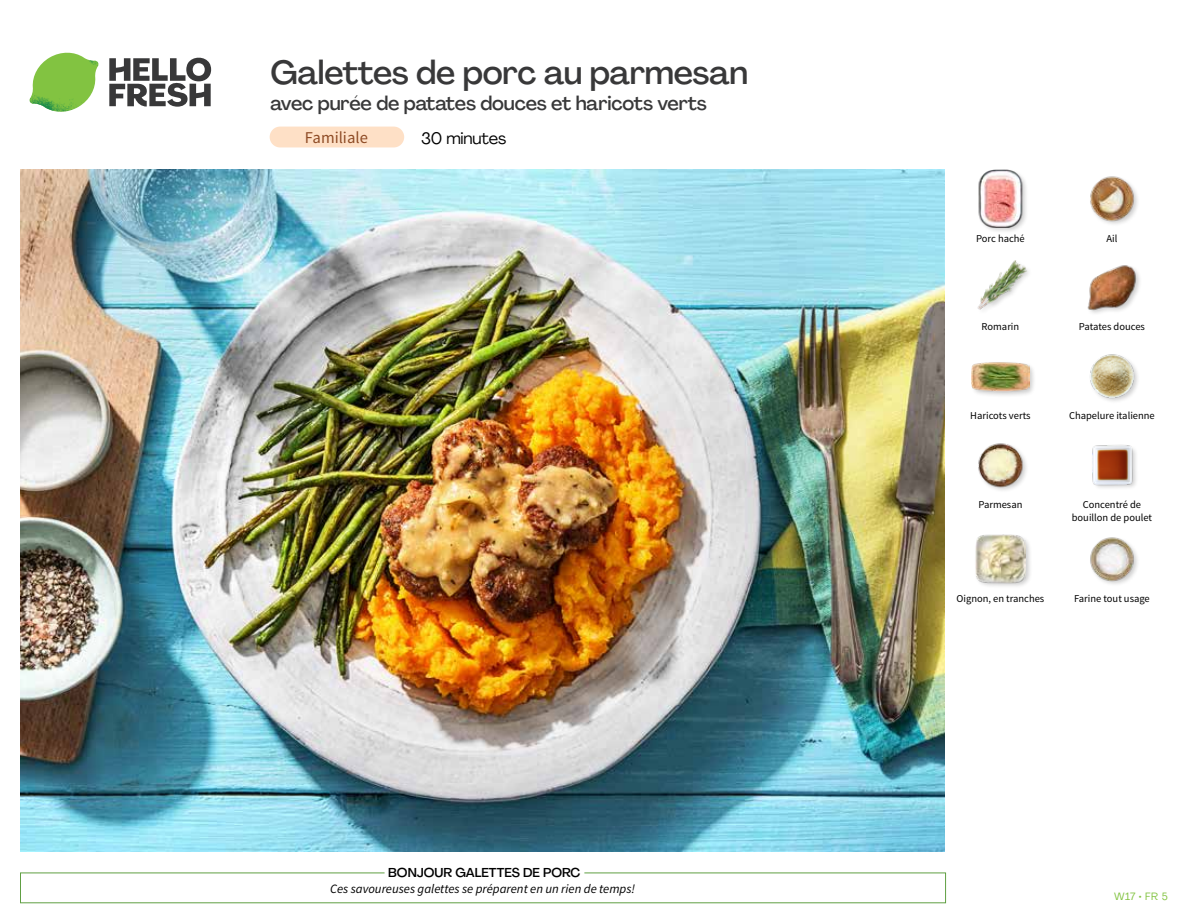
<style>
.page{position:relative;width:1188px;height:918px;background:#fff}
.page>*{position:absolute;margin:0;border:0;box-sizing:border-box;transform-origin:0 0}
.t1{font:500 33px "Agrandir";letter-spacing:-.01em;color:#383839}
.t2{font:500 19.5px "Agrandir";letter-spacing:-.01em;color:#383839}
.t3{font:16.5px "Source Sans Pro";color:#8e4b25}
.t4{font:16.5px "Agrandir";letter-spacing:-.01em;color:#000}
.t5{font:italic 12.75px "Source Sans Pro";color:#000}
.t6{font:500 12.75px "Agrandir";color:#000}
.t7{font:10.5px/13.5px "Source Sans Pro";color:#000;text-align:center}
.t8{font:10.5px "Agrandir";color:#82c341}
</style>
<div class="page">
<div style="left:270px;top:127px;width:134px;height:20px;background:#fee0c6;border-radius:10px"></div>
<svg style="left:109px;top:57px;width:102px;height:50px"></svg>
<svg style="left:34px;top:53px;width:62px;height:40px"></svg>
<img style="left:67px;top:53px;width:32px;height:26px">
<img style="left:33px;top:75px;width:59px;height:11px">
<img style="left:29px;top:79px;width:61px;height:33px">
<img style="left:65px;top:86px;width:27px;height:25px">
<div style="left:20px;top:873px;width:926px;height:30px;border:1px solid #609f43"></div>
<div style="left:385px;top:865px;width:199px;height:15px;background:#fff"></div>
<img style="left:21px;top:170px;width:924px;height:681px">
<img style="left:1090px;top:537px;width:48px;height:47px">
<div style="left:974px;top:534px;width:59px;height:55px;background:#000;opacity:.2"></div>
<img style="left:975px;top:534px;width:51px;height:50px">
<img style="left:1092px;top:445px;width:44px;height:43px">
<img style="left:978px;top:443px;width:49px;height:48px">
<img style="left:1090px;top:354px;width:48px;height:47px">
<div style="left:970px;top:360px;width:66px;height:39px;background:#000;opacity:.2"></div>
<img style="left:972px;top:360px;width:57px;height:39px">
<img style="left:1087px;top:265px;width:53px;height:48px">
<img style="left:977px;top:260px;width:52px;height:50px">
<img style="left:1090px;top:176px;width:48px;height:48px">
<div style="left:978px;top:169px;width:50px;height:65px;background:#000;opacity:.2"></div>
<img style="left:978px;top:170px;width:50px;height:57px">
<h1 class="t1" style="left:271px;top:52px;width:479px">Galettes de porc au parmesan</h1>
<h2 class="t2" style="left:271px;top:91px;width:438px">avec purée de patates douces et haricots verts</h2>
<h3 class="t3" style="left:305px;top:128px;width:64px">Familiale</h3>
<h3 class="t4" style="left:421px;top:128px;width:87px">30 minutes</h3>
<p class="t6" style="left:388px;top:864px;width:194px">BONJOUR GALETTES DE PORC</p>
<p class="t5" style="left:330px;top:881px;width:306px">Ces savoureuses galettes se préparent en un rien de temps!</p>
<p class="t7" style="left:976px;top:232px;width:50px">Porc haché</p>
<p class="t7" style="left:1106px;top:232px;width:12px">Ail</p>
<p class="t7" style="left:982px;top:320px;width:39px">Romarin</p>
<p class="t7" style="left:1079px;top:320px;width:68px">Patates douces</p>
<p class="t7" style="left:970px;top:409px;width:62px">Haricots verts</p>
<p class="t7" style="left:1069px;top:409px;width:87px">Chapelure italienne</p>
<p class="t7" style="left:978px;top:498px;width:46px">Parmesan</p>
<p class="t7" style="left:1072px;top:498px;width:82px">Concentré de bouillon de poulet</p>
<p class="t7" style="left:956px;top:592px;width:89px">Oignon, en tranches</p>
<p class="t7" style="left:1074px;top:592px;width:77px">Farine tout usage</p>
<p class="t8" style="left:1114px;top:890px;width:55px">W17 • FR 5</p>
</div>
